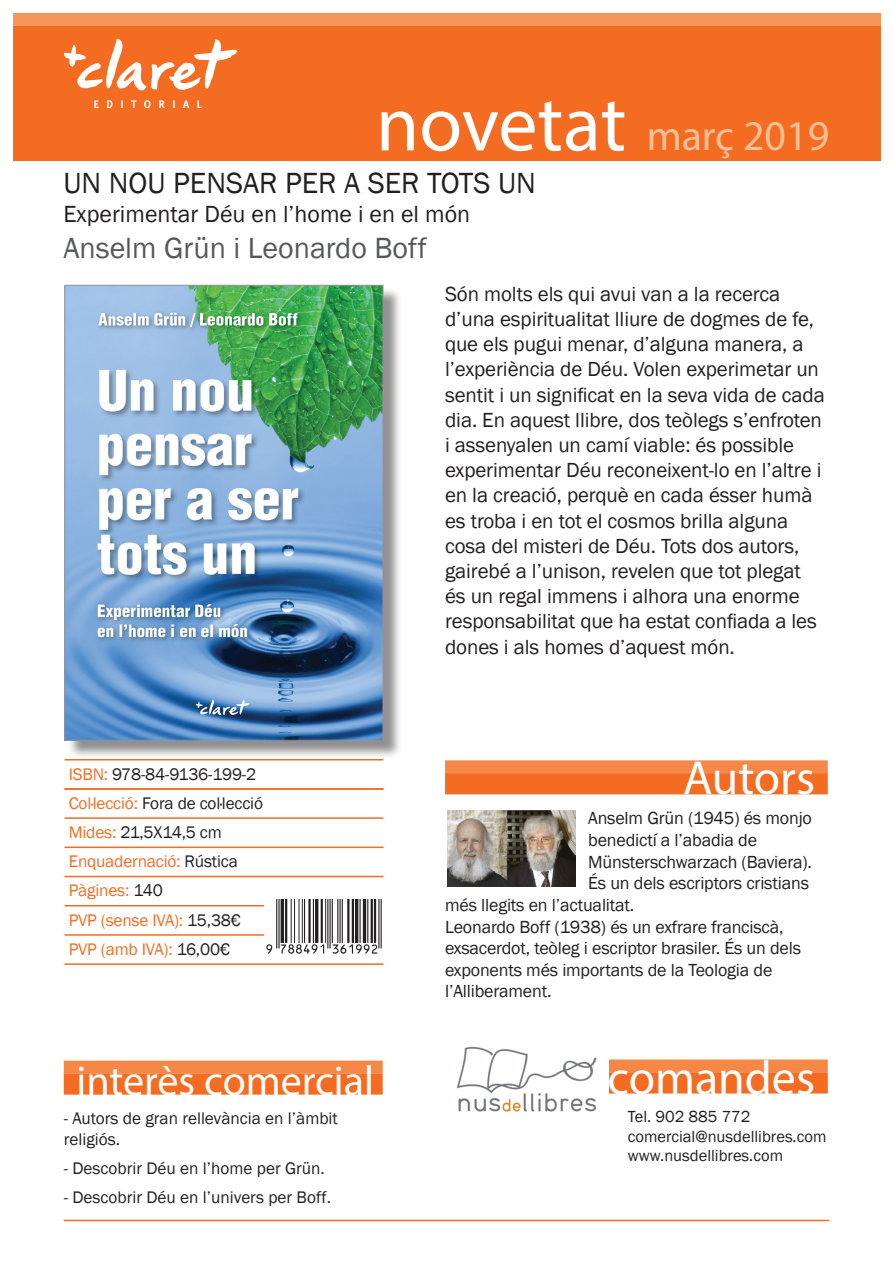
<style>
.page{position:relative;width:893px;height:1263px;background:#fff}
.page>*{position:absolute;margin:0;border:0;box-sizing:border-box;transform-origin:0 0}
.t1{font:48px "Myriad Pro";color:#fff}
.t2{font:42.45px "Myriad Pro";color:#fbc097}
.t3{font:42px "Myriad Pro";color:#fff}
.t4{font:30px "Franklin Gothic";color:#231f20}
.t5{font:30px "Franklin Gothic";color:#57585a}
.t6{font:24px "Franklin Gothic";color:#231f20}
.t7{font:21px/25.2px "Franklin Gothic";letter-spacing:-.005em;color:#231f20}
.t8{font:18px "Franklin Gothic";letter-spacing:-.01em;color:#231f20}
.t9{font:17.25px/20.7px "Franklin Gothic";color:#231f20}
.t10{font:17.25px "Franklin Gothic";letter-spacing:-.01em;color:#f36c21}
.t11{font:16.5px/19.8px "Franklin Gothic";color:#231f20}
.s1{font-size:78.75px;color:#fff}
.s2{color:#f36c21}
.s3{color:#231f20}
</style>
<div class="page">
<div style="left:13px;top:16px;width:867px;height:145px;background:#f36c21"></div>
<img style="left:64px;top:39px;width:173px;height:69px">
<div style="left:445px;top:760px;width:383px;height:13px;background:#f58846"></div>
<div style="left:445px;top:773px;width:383px;height:21px;background:#f36c21"></div>
<div style="left:445px;top:1059px;width:383px;height:13px;background:#f58846"></div>
<div style="left:445px;top:1072px;width:383px;height:21px;background:#f36c21"></div>
<hr style="left:64px;top:759px;width:319px;height:1px;background:#f36c21">
<hr style="left:64px;top:788px;width:319px;height:2px;background:#f36c21">
<hr style="left:64px;top:817px;width:319px;height:2px;background:#f36c21">
<hr style="left:64px;top:846px;width:319px;height:2px;background:#f36c21">
<hr style="left:64px;top:876px;width:319px;height:1px;background:#f36c21">
<hr style="left:64px;top:905px;width:319px;height:1px;background:#f36c21">
<hr style="left:64px;top:934px;width:319px;height:2px;background:#f36c21">
<hr style="left:64px;top:963px;width:319px;height:2px;background:#f36c21">
<div style="left:264px;top:900px;width:119px;height:55px;background:#fff"></div>
<img style="left:266px;top:900px;width:116px;height:54px">
<div style="left:64px;top:1060px;width:319px;height:13px;background:#f58846"></div>
<div style="left:64px;top:1073px;width:319px;height:21px;background:#f36c21"></div>
<div style="left:13px;top:13px;width:867px;height:13px;background:#f7965a"></div>
<div style="left:67px;top:287px;width:335px;height:472px;background:#231f20;opacity:.5"></div>
<img style="left:66px;top:287px;width:315px;height:452px">
<div style="left:64px;top:285px;width:319px;height:456px;border:1px solid #939598"></div>
<hr style="left:64px;top:1220px;width:765px;height:1px;background:#f36c21">
<img style="left:448px;top:810px;width:127px;height:77px">
<img style="left:445px;top:1046px;width:164px;height:66px">
<p class="t2" style="left:376px;top:110px;width:455px"><span class="s1">novetat</span> març 2019</p>
<p class="t4" style="left:63px;top:165px;width:474px">UN NOU PENSAR PER A SER TOTS UN</p>
<p class="t6" style="left:63px;top:199px;width:408px">Experimentar Déu en l’home i en el món</p>
<p class="t5" style="left:63px;top:229px;width:365px">Anselm Grün i Leonardo Boff</p>
<p class="t7" style="left:445px;top:282px;width:381px">Són molts els qui avui van a la recerca d’una espiritualitat lliure de dogmes de fe, que els pugui menar, d’alguna manera, a l’experiència de Déu. Volen experimetar un sentit i un significat en la seva vida de cada dia. En aquest llibre, dos teòlegs s’enfroten i assenyalen un camí viable: és possible experimentar Déu reconeixent-lo en l’altre i en la creació, perquè en cada ésser humà es troba i en tot el cosmos brilla alguna cosa del misteri de Déu. Tots dos autors, gairebé a l’unison, revelen que tot plegat és un regal immens i alhora una enorme responsabilitat que ha estat confiada a les dones i als homes d’aquest món.</p>
<p class="t9" style="left:69px;top:764px;width:189px"><span class="s2">ISBN:</span> 978-84-9136-199-2</p>
<p class="t9" style="left:69px;top:793px;width:196px"><span class="s2">Col·lecció:</span> Fora de col·lecció</p>
<p class="t9" style="left:69px;top:822px;width:155px"><span class="s2">Mides:</span> 21,5X14,5 cm</p>
<p class="t10" style="left:69px;top:851px;width:171px">Enquadernació: <span class="s3">Rústica</span></p>
<p class="t10" style="left:69px;top:880px;width:96px">Pàgines: <span class="s3">140</span></p>
<p class="t10" style="left:69px;top:909px;width:174px">PVP (sense IVA): <span class="s3">15,38€</span></p>
<p class="t10" style="left:69px;top:938px;width:163px">PVP (amb IVA): <span class="s3">16,00€</span></p>
<p class="t3" style="left:77px;top:1055px;width:299px">interès comercial</p>
<p class="t9" style="left:64px;top:1108px;width:276px">- Autors de gran rellevància en l’àmbit religiós.</p>
<p class="t9" style="left:64px;top:1158px;width:263px">- Descobrir Déu en l’home per Grün.</p>
<p class="t9" style="left:64px;top:1187px;width:269px">- Descobrir Déu en l’univers per Boff.</p>
<p class="t1" style="left:683px;top:749px;width:133px">Autors</p>
<p class="t8" style="left:588px;top:807px;width:225px">Anselm Grün (1945) és monjo</p>
<p class="t8" style="left:588px;top:829px;width:170px">benedictí a l’abadia de</p>
<p class="t8" style="left:588px;top:850px;width:225px">Münsterschwarzach (Baviera).</p>
<p class="t8" style="left:588px;top:872px;width:222px">És un dels escriptors cristians</p>
<p class="t8" style="left:445px;top:894px;width:191px">més llegits en l’actualitat.</p>
<p class="t8" style="left:445px;top:915px;width:340px">Leonardo Boff (1938) és un exfrare franciscà,</p>
<p class="t8" style="left:445px;top:937px;width:358px">exsacerdot, teòleg i escriptor brasiler. És un dels</p>
<p class="t8" style="left:445px;top:958px;width:329px">exponents més importants de la Teologia de</p>
<p class="t8" style="left:445px;top:980px;width:108px">l’Alliberament.</p>
<p class="t1" style="left:607px;top:1048px;width:209px">comandes</p>
<p class="t11" style="left:628px;top:1107px;width:200px">Tel. 902 885 772 comercial@nusdellibres.com www.nusdellibres.com</p>
</div>
